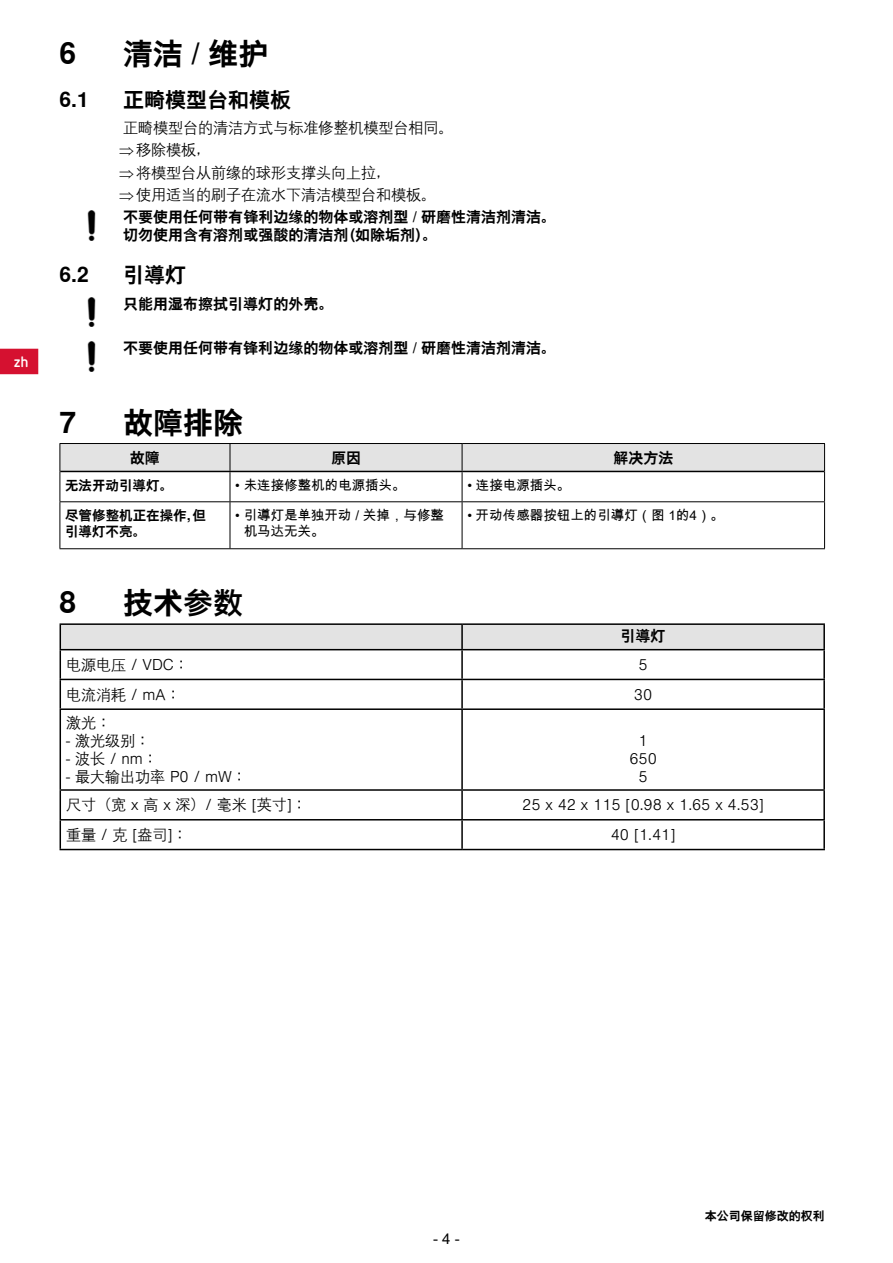
<style>
.page{position:relative;width:893px;height:1263px;background:#fff}
.page>*{position:absolute;margin:0;border:0;box-sizing:border-box;transform-origin:0 0}
.t1{font:700 30px "Nimbus Sans Global";color:#000}
.t2{font:700 21px "Nimbus Sans Global";color:#000}
.t3{font:300 15px/22.2px "Nimbus Sans Global";color:#000}
.t4{font:700 15px "Nimbus Sans Global";color:#000}
.t5{font:15px "Arial Unicode MS";color:#000}
.t6{font:700 15px "Netto Pro";color:#fff}
.t7{font:13.5px/16.2px "Arial Unicode MS";color:#000}
.t8{font:700 13.5px/16.2px "Nimbus Sans Global";color:#000}
.t9{font:700 12px "Nimbus Sans Global";color:#000}
.s1{font-weight:700}
</style>
<div class="page">
<div style="left:1px;top:349px;width:37px;height:24px;background:#d51130"></div>
<div style="left:0;top:349px;width:38px;height:25px;border:2px solid #d51130"></div>
<img style="left:87px;top:210px;width:9px;height:30px">
<img style="left:87px;top:297px;width:9px;height:30px">
<img style="left:87px;top:342px;width:9px;height:29px">
<svg style="left:60px;top:443px;width:765px;height:58px"></svg>
<hr style="left:824px;top:471px;width:1px;height:30px;background:#000">
<hr style="left:60px;top:501px;width:170px;height:1px;background:#000">
<hr style="left:60px;top:502px;width:1px;height:46px;background:#000">
<hr style="left:230px;top:501px;width:232px;height:1px;background:#000">
<hr style="left:230px;top:502px;width:1px;height:46px;background:#000">
<hr style="left:462px;top:501px;width:363px;height:1px;background:#000">
<hr style="left:462px;top:502px;width:1px;height:46px;background:#000">
<hr style="left:824px;top:502px;width:1px;height:46px;background:#000">
<hr style="left:60px;top:548px;width:170px;height:1px;background:#000">
<hr style="left:230px;top:548px;width:232px;height:1px;background:#000">
<hr style="left:462px;top:548px;width:363px;height:1px;background:#000">
<hr style="left:60px;top:471px;width:170px;height:1px;background:#000">
<hr style="left:230px;top:471px;width:232px;height:1px;background:#000">
<hr style="left:462px;top:471px;width:362px;height:1px;background:#000">
<hr style="left:60px;top:623px;width:402px;height:2px;background:#000">
<hr style="left:462px;top:623px;width:363px;height:2px;background:#000">
<hr style="left:823px;top:625px;width:2px;height:24px;background:#000">
<hr style="left:462px;top:649px;width:363px;height:1px;background:#000">
<hr style="left:823px;top:650px;width:2px;height:29px;background:#000">
<svg style="left:60px;top:624px;width:764px;height:84px"></svg>
<hr style="left:462px;top:679px;width:363px;height:1px;background:#000">
<hr style="left:461px;top:680px;width:2px;height:28px;background:#000">
<hr style="left:823px;top:680px;width:2px;height:28px;background:#000">
<hr style="left:60px;top:708px;width:402px;height:2px;background:#000">
<hr style="left:60px;top:710px;width:1px;height:79px;background:#000">
<hr style="left:462px;top:708px;width:363px;height:2px;background:#000">
<hr style="left:461px;top:710px;width:2px;height:79px;background:#000">
<hr style="left:823px;top:710px;width:2px;height:79px;background:#000">
<hr style="left:60px;top:789px;width:402px;height:2px;background:#000">
<hr style="left:462px;top:789px;width:363px;height:2px;background:#000">
<hr style="left:461px;top:791px;width:2px;height:28px;background:#000">
<hr style="left:823px;top:791px;width:2px;height:28px;background:#000">
<hr style="left:60px;top:819px;width:402px;height:1px;background:#000">
<svg style="left:60px;top:791px;width:1px;height:58px"></svg>
<hr style="left:462px;top:819px;width:363px;height:1px;background:#000">
<hr style="left:461px;top:820px;width:2px;height:29px;background:#000">
<hr style="left:823px;top:820px;width:2px;height:29px;background:#000">
<hr style="left:60px;top:849px;width:402px;height:1px;background:#000">
<hr style="left:462px;top:849px;width:363px;height:1px;background:#000">
<p class="t6" style="left:14px;top:352px;width:16px">zh</p>
<h1 class="t1" style="left:60px;top:36px;width:18px">6</h1>
<h1 class="t1" style="left:123px;top:36px;width:147px">清洁 / 维护</h1>
<h2 class="t2" style="left:60px;top:87px;width:31px">6.1</h2>
<h2 class="t2" style="left:123px;top:87px;width:170px">正畸模型台和模板</h2>
<p class="t3" style="left:119px;top:116px;width:438px">正畸模型台的清洁方式与标准修整机模型台相同。<br>⇒移除模板，<br>⇒将模型台从前缘的球形支撑头向上拉，<br>⇒使用适当的刷子在流水下清洁模型台和模板。<br><span class="s1">不要使用任何带有锋利边缘的物体或溶剂型 / 研磨性清洁剂清洁。</span></p>
<p class="t4" style="left:123px;top:226px;width:315px">切勿使用含有溶剂或强酸的清洁剂（如除垢剂）。</p>
<h2 class="t2" style="left:60px;top:263px;width:31px">6.2</h2>
<h2 class="t2" style="left:123px;top:263px;width:64px">引導灯</h2>
<p class="t4" style="left:123px;top:295px;width:212px">只能用湿布擦拭引導灯的外壳。</p>
<p class="t4" style="left:123px;top:339px;width:434px">不要使用任何带有锋利边缘的物体或溶剂型 / 研磨性清洁剂清洁。</p>
<h1 class="t1" style="left:60px;top:405px;width:18px">7</h1>
<h1 class="t1" style="left:123px;top:405px;width:121px">故障排除</h1>
<p class="t4" style="left:130px;top:449px;width:31px">故障</p>
<p class="t4" style="left:331px;top:449px;width:31px">原因</p>
<p class="t4" style="left:613px;top:449px;width:61px">解决方法</p>
<p class="t8" style="left:65px;top:477px;width:109px">无法开动引導灯。</p>
<p class="t7" style="left:235px;top:476px;width:172px">• 未连接修整机的电源插头。</p>
<p class="t7" style="left:467px;top:476px;width:105px">• 连接电源插头。</p>
<p class="t8" style="left:65px;top:507px;width:142px">尽管修整机正在操作，但引導灯不亮。</p>
<p class="t7" style="left:244px;top:507px;width:202px;text-indent:-9px">• 引導灯是单独开动 / 关掉，与修整机马达无关。</p>
<p class="t7" style="left:467px;top:507px;width:258px">• 开动传感器按钮上的引導灯（图 1的4）。</p>
<h1 class="t1" style="left:60px;top:585px;width:18px">8</h1>
<h1 class="t1" style="left:123px;top:585px;width:121px">技术参数</h1>
<p class="t4" style="left:621px;top:627px;width:46px">引導灯</p>
<p class="t3" style="left:66px;top:653px;width:124px">电源电压 / VDC：</p>
<p class="t3" style="left:638px;top:653px;width:11px">5</p>
<p class="t3" style="left:66px;top:683px;width:116px">电流消耗 / mA：</p>
<p class="t3" style="left:634px;top:683px;width:20px">30</p>
<p class="t3" style="left:66px;top:711px;width:46px">激光：</p>
<p class="t3" style="left:66px;top:729px;width:85px">- 激光级别：</p>
<p class="t3" style="left:66px;top:747px;width:93px">- 波长 / nm：</p>
<p class="t3" style="left:66px;top:765px;width:182px">- 最大输出功率 P0 / mW：</p>
<p class="t3" style="left:629px;top:731px;width:29px;line-height:18px;text-align:center">1<br>650<br>5</p>
<p class="t3" style="left:66px;top:793px;width:242px">尺寸（宽 x 高 x 深）/ 毫米 [英寸]：</p>
<p class="t3" style="left:522px;top:793px;width:243px">25 x 42 x 115 [0.98 x 1.65 x 4.53]</p>
<p class="t3" style="left:66px;top:823px;width:123px">重量 / 克 [盎司]：</p>
<p class="t3" style="left:611px;top:823px;width:66px">40 [1.41]</p>
<p class="t5" style="left:433px;top:1228px;width:28px">- 4 -</p>
<p class="t9" style="left:705px;top:1209px;width:122px">本公司保留修改的权利</p>
</div>
